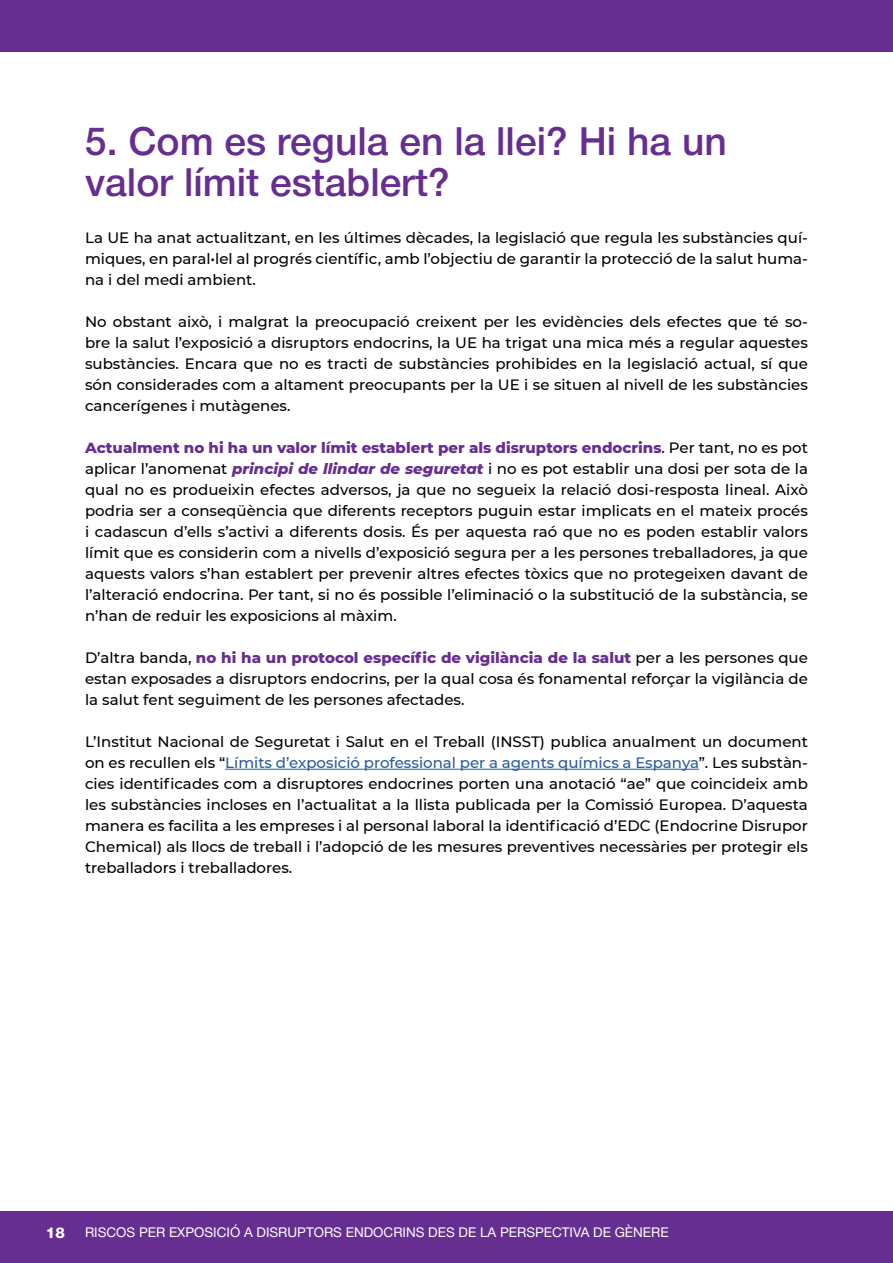
<style>
.page{position:relative;width:893px;height:1263px;background:#fff}
.page>*{position:absolute;margin:0;border:0;box-sizing:border-box;transform-origin:0 0}
.t1{font:500 39px/40.5px "Helvetica Neue";color:#662e91}
.t2{font:500 15px/21px "Montserrat";color:#000;text-align:justify}
.t3{font:800 15px "Helvetica Neue";color:#fff}
.t4{font:13.5px "Helvetica Neue";color:#fff}
.s1{font-weight:800;color:#662e91}
.s2{font-weight:800;font-style:italic;color:#662e91}
.s3{color:#275b9b}
</style>
<div class="page">
<div style="left:0;top:1212px;width:893px;height:51px;background:#662e91"></div>
<div style="left:0;top:0;width:893px;height:51px;background:#662e91"></div>
<hr style="left:225px;top:769px;width:474px;height:1px;background:#275b9b">
<h1 class="t1" style="left:85px;top:118px;width:643px">5. Com es regula en la llei? Hi ha un valor límit establert?</h1>
<p class="t2" style="left:85px;top:227px;width:724px">La UE ha anat actualitzant, en les últimes dècades, la legislació que regula les substàncies quí&shy;miques, en paral•lel al progrés científic, amb l’objectiu de garantir la protecció de la salut huma&shy;na i del medi ambient.</p>
<p class="t2" style="left:85px;top:311px;width:724px">No obstant això, i malgrat la preocupació creixent per les evidències dels efectes que té so&shy;bre la salut l’exposició a disruptors endocrins, la UE ha trigat una mica més a regular aquestes substàncies. Encara que no es tracti de substàncies prohibides en la legislació actual, sí que són considerades com a altament preocupants per la UE i se situen al nivell de les substàncies cancerígenes i mutàgenes.</p>
<p class="t2" style="left:85px;top:437px;width:724px"><span class="s1">Actualment no hi ha un valor límit establert per als disruptors endocrins</span>. Per tant, no es pot aplicar l’anomenat <span class="s2">principi de llindar de seguretat</span> i no es pot establir una dosi per sota de la qual no es produeixin efectes adversos, ja que no segueix la relació dosi-resposta lineal. Això podria ser a conseqüència que diferents receptors puguin estar implicats en el mateix procés i cadascun d’ells s’activi a diferents dosis. És per aquesta raó que no es poden establir valors límit que es considerin com a nivells d’exposició segura per a les persones treballadores, ja que aquests valors s’han establert per prevenir altres efectes tòxics que no protegeixen davant de l’alteració endocrina. Per tant, si no és possible l’eliminació o la substitució de la substància, se n’han de reduir les exposicions al màxim.</p>
<p class="t2" style="left:85px;top:647px;width:724px">D’altra banda, <span class="s1">no hi ha un protocol específic de vigilància de la salut</span> per a les persones que estan exposades a disruptors endocrins, per la qual cosa és fonamental reforçar la vigilància de la salut fent seguiment de les persones afectades.</p>
<p class="t2" style="left:85px;top:731px;width:724px">L’Institut Nacional de Seguretat i Salut en el Treball (INSST) publica anualment un document on es recullen els “<span class="s3">Límits d’exposició professional per a agents químics a Espanya</span>”. Les substàn&shy;cies identificades com a disruptores endocrines porten una anotació “ae” que coincideix amb les substàncies incloses en l’actualitat a la llista publicada per la Comissió Europea. D’aquesta manera es facilita a les empreses i al personal laboral la identificació d’EDC (Endocrine Disrupor Chemical) als llocs de treball i l’adopció de les mesures preventives necessàries per protegir els treballadors i treballadores.</p>
<p class="t3" style="left:46px;top:1221px;width:20px">18</p>
<p class="t4" style="left:85px;top:1222px;width:585px">RISCOS PER EXPOSICIÓ A DISRUPTORS ENDOCRINS DES DE LA PERSPECTIVA DE GÈNERE</p>
</div>
